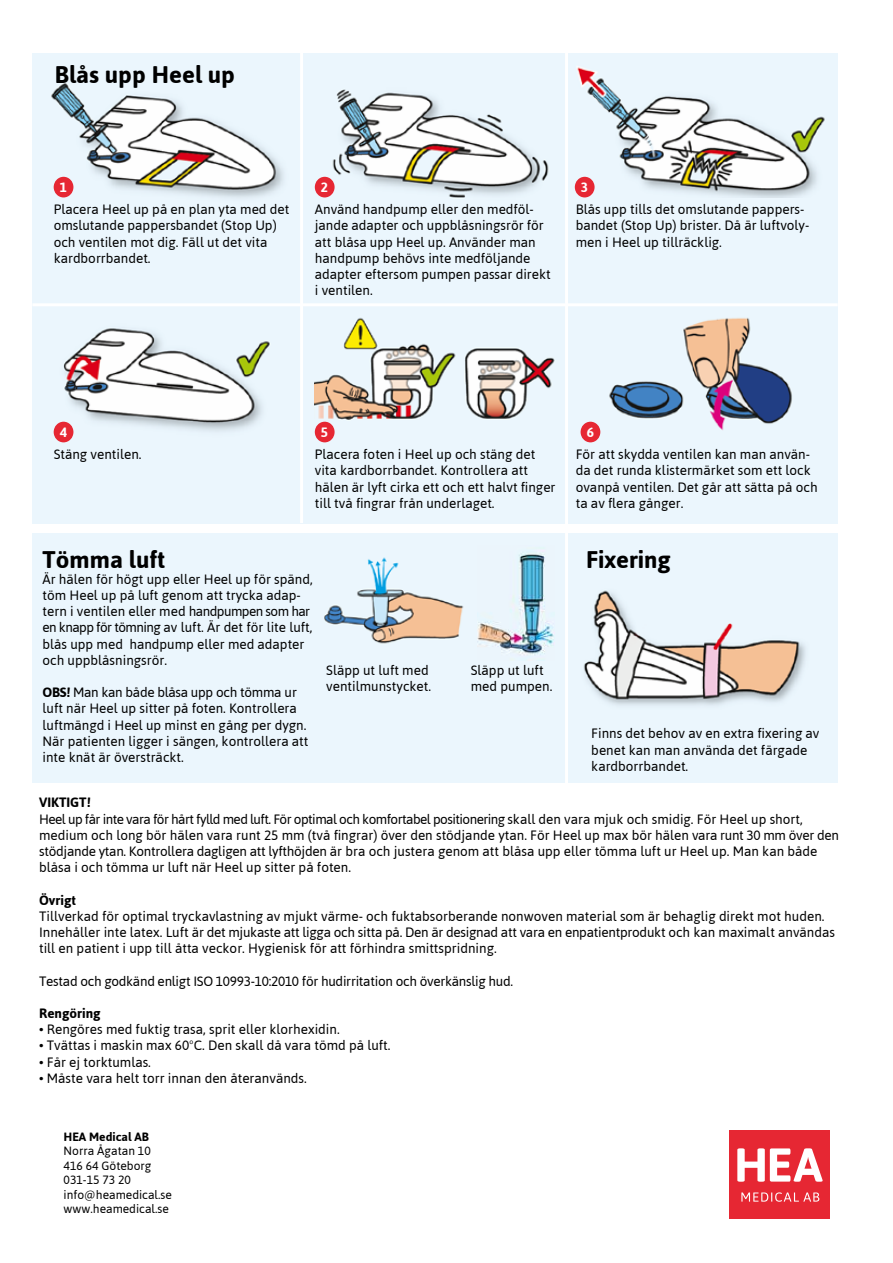
<style>
.page{position:relative;width:893px;height:1263px;background:#fff}
.page>*{position:absolute;margin:0;border:0;box-sizing:border-box;transform-origin:0 0}
.t1{font:700 24px "Asap";color:#000}
.t2{font:13.5px/16.2px "Asap";color:#000}
.t3{font:13.5px "Asap";letter-spacing:-.02em;color:#000}
.t4{font:700 13.5px "Asap";color:#000}
.t5{font:700 13.5px "Asap";color:#fff}
.t6{font:12px/14.4px "Asap";color:#000}
.t7{font:700 12px "Asap";color:#000}
.s1{font-weight:700}
</style>
<div class="page">
<div style="left:32px;top:533px;width:806px;height:250px;background:#ebf6fd"></div>
<img style="left:583px;top:590px;width:223px;height:115px">
<img style="left:325px;top:557px;width:139px;height:87px">
<img style="left:477px;top:552px;width:77px;height:103px">
<div style="left:730px;top:1130px;width:100px;height:88px;background:#e62733"></div>
<svg style="left:737px;top:1148px;width:86px;height:34px"></svg>
<svg style="left:741px;top:1192px;width:78px;height:10px"></svg>
<div style="left:32px;top:53px;width:806px;height:470px;background:#ebf6fd"></div>
<img style="left:51px;top:83px;width:233px;height:115px">
<img style="left:325px;top:89px;width:224px;height:109px">
<img style="left:574px;top:66px;width:251px;height:131px">
<img style="left:315px;top:317px;width:240px;height:112px">
<img style="left:609px;top:317px;width:183px;height:113px">
<img style="left:53px;top:328px;width:217px;height:115px">
<hr style="left:32px;top:303px;width:806px;height:3px;background:#fff">
<hr style="left:300px;top:44px;width:3px;height:479px;background:#fff">
<hr style="left:565px;top:44px;width:3px;height:751px;background:#fff">
<div style="left:54px;top:177px;width:19px;height:20px;background:#e62733;border-radius:50%"></div>
<div style="left:54px;top:422px;width:19px;height:20px;background:#e62733;border-radius:50%"></div>
<div style="left:315px;top:177px;width:20px;height:20px;background:#e62733;border-radius:50%"></div>
<div style="left:315px;top:422px;width:20px;height:20px;background:#e62733;border-radius:50%"></div>
<div style="left:575px;top:177px;width:20px;height:20px;background:#e62733;border-radius:50%"></div>
<div style="left:581px;top:422px;width:19px;height:20px;background:#e62733;border-radius:50%"></div>
<h1 class="t1" style="left:55px;top:59px;width:182px">Blås upp Heel up</h1>
<p class="t5" style="left:60px;top:178px;width:9px">1</p>
<p class="t5" style="left:321px;top:178px;width:9px">2</p>
<p class="t5" style="left:581px;top:178px;width:9px">3</p>
<p class="t2" style="left:54px;top:201px;width:237px">Placera Heel up på en plan yta med det omslutande pappersbandet (Stop Up) och ventilen mot dig. Fäll ut det vita kardborrbandet.</p>
<p class="t2" style="left:315px;top:201px;width:237px">Använd handpump eller den medföl&shy;jande adapter och uppblåsningsrör för att blåsa upp Heel up. Använder man handpump behövs inte medföljande adapter eftersom pumpen passar direkt i ventilen.</p>
<p class="t2" style="left:576px;top:201px;width:235px">Blås upp tills det omslutande pappers&shy;bandet (Stop Up) brister. Då är luftvoly&shy;men i Heel up tillräcklig.</p>
<p class="t5" style="left:60px;top:423px;width:9px">4</p>
<p class="t5" style="left:321px;top:423px;width:9px">5</p>
<p class="t5" style="left:587px;top:423px;width:9px">6</p>
<p class="t2" style="left:315px;top:446px;width:242px">Placera foten i Heel up och stäng det vita kardborrbandet. Kontrollera att hälen är lyft cirka ett och ett halvt finger till två fingrar från underlaget.</p>
<p class="t2" style="left:54px;top:446px;width:89px">Stäng ventilen.</p>
<p class="t2" style="left:576px;top:446px;width:243px">För att skydda ventilen kan man använ&shy;da det runda klistermärket som ett lock ovanpå ventilen. Det går att sätta på och ta av flera gånger.</p>
<h1 class="t1" style="left:43px;top:543px;width:124px">Tömma luft</h1>
<p class="t2" style="left:43px;top:570px;width:272px">Är hälen för högt upp eller Heel up för spänd, töm Heel up på luft genom att trycka adap&shy;tern i ventilen eller med handpumpen som har en knapp för tömning av luft. Är det för lite luft, blås upp med handpump eller med adapter och uppblåsningsrör.</p>
<p class="t2" style="left:43px;top:684px;width:268px"><span class="s1">OBS!</span> Man kan både blåsa upp och tömma ur luft när Heel up sitter på foten. Kontrollera luftmängd i Heel up minst en gång per dygn.<br>När patienten ligger i sängen, kontrollera att inte knät är översträckt.</p>
<p class="t2" style="left:326px;top:662px;width:106px">Släpp ut luft med ventilmunstycket.</p>
<h1 class="t1" style="left:586px;top:543px;width:86px">Fixering</h1>
<p class="t2" style="left:471px;top:662px;width:83px">Släpp ut luft med pumpen.</p>
<p class="t2" style="left:591px;top:725px;width:230px">Finns det behov av en extra fixering av benet kan man använda det färgade kardborrbandet.</p>
<p class="t4" style="left:39px;top:794px;width:53px">VIKTIGT!</p>
<p class="t2" style="left:39px;top:810px;width:801px">Heel up får inte vara för hårt fylld med luft. För optimal och komfortabel positionering skall den vara mjuk och smidig. För Heel up short, medium och long bör hälen vara runt 25 mm (två fingrar) över den stödjande ytan. För Heel up max bör hälen vara runt 30 mm över den stödjande ytan. Kontrollera dagligen att lyfthöjden är bra och justera genom att blåsa upp eller tömma luft ur Heel up. Man kan både blåsa i och tömma ur luft när Heel up sitter på foten.</p>
<p class="t4" style="left:39px;top:891px;width:38px">Övrigt</p>
<p class="t2" style="left:39px;top:907px;width:797px">Tillverkad för optimal tryckavlastning av mjukt värme- och fuktabsorberande nonwoven material som är behaglig direkt mot huden.<br>Innehåller inte latex. Luft är det mjukaste att ligga och sitta på. Den är designad att vara en enpatientprodukt och kan maximalt användas till en patient i upp till åtta veckor. Hygienisk för att förhindra smittspridning.</p>
<p class="t3" style="left:39px;top:972px;width:476px">Testad och godkänd enligt ISO 10993-10:2010 för hudirritation och överkänslig hud.</p>
<p class="t4" style="left:39px;top:1004px;width:63px">Rengöring</p>
<p class="t2" style="left:39px;top:1021px;width:302px">• Rengöres med fuktig trasa, sprit eller klorhexidin.</p>
<p class="t2" style="left:39px;top:1037px;width:353px">• Tvättas i maskin max 60ºC. Den skall då vara tömd på luft.</p>
<p class="t2" style="left:39px;top:1053px;width:113px">• Får ej torktumlas.</p>
<p class="t2" style="left:39px;top:1069px;width:269px">• Måste vara helt torr innan den återanvänds.</p>
<p class="t7" style="left:64px;top:1129px;width:87px">HEA Medical AB</p>
<p class="t6" style="left:64px;top:1143px;width:110px">Norra Ågatan 10<br>416 64 Göteborg<br>031-15 73 20 info@heamedical.se www.heamedical.se</p>
</div>
